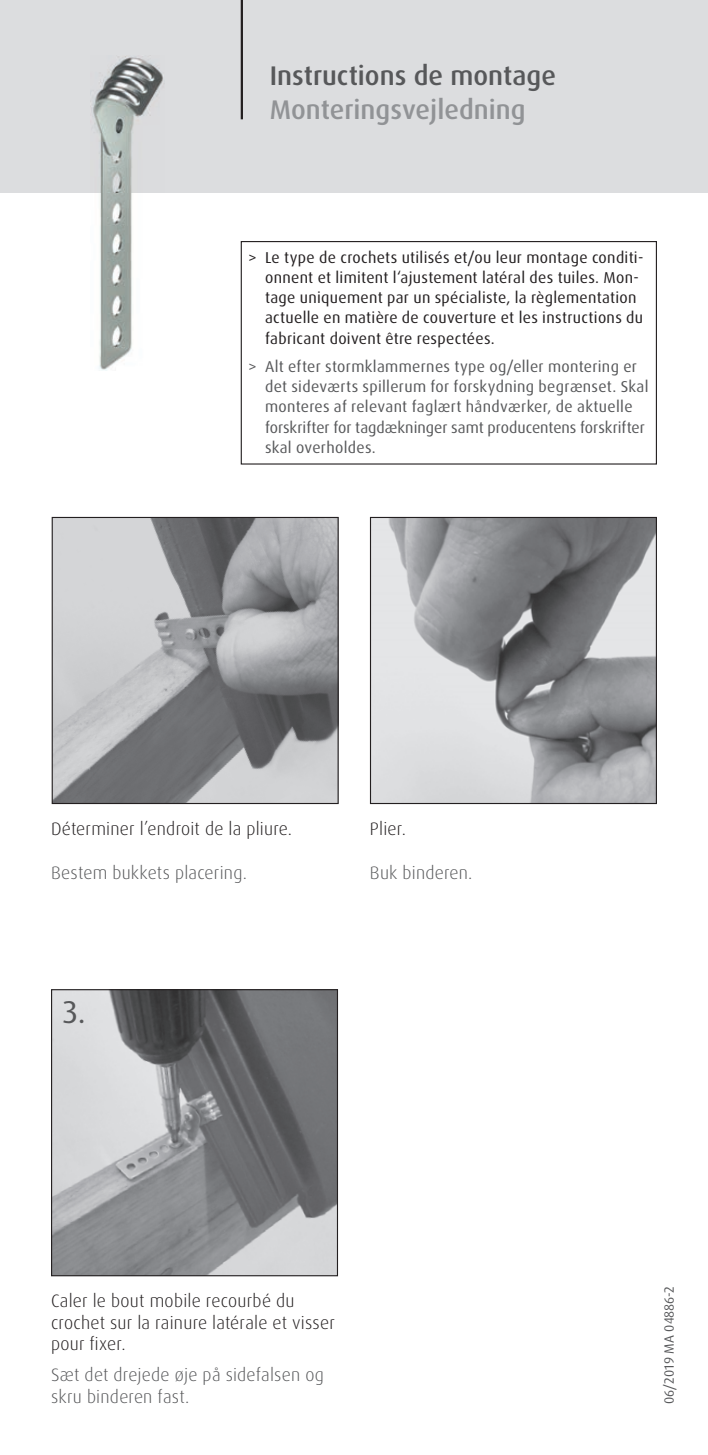
<style>
.page{position:relative;width:708px;height:1455px;background:#fff}
.page>*{position:absolute;margin:0;border:0;box-sizing:border-box;transform-origin:0 0}
.t1{font:31.5px "Dax OT";color:#57585a}
.t2{font:500 27px "Dax OT";color:#57585a}
.t3{font:500 27px "Dax OT";color:#919396}
.t4{font:300 18px/21.6px "Dax OT";letter-spacing:.01em;color:#231f20}
.t5{font:300 18px/21.6px "Dax OT";letter-spacing:.015em;color:#57585a}
.t6{font:15.75px/20.2px "Dax OT";letter-spacing:.02em;color:#231f20}
.t7{font:15.75px/20.2px "Dax OT";letter-spacing:.015em;color:#57585a}
.t8{font:13.5px "Dax OT";color:#57585a}
</style>
<div class="page">
<div style="left:0;top:0;width:708px;height:192px;background:#dcdddf"></div>
<hr style="left:241px;top:0;width:2px;height:119px;background:#231f20">
<div style="left:241px;top:241px;width:416px;height:223px;border:1px solid #231f20"></div>
<img style="left:53px;top:991px;width:283px;height:283px">
<div style="left:51px;top:989px;width:287px;height:287px;border:1px solid #231f20"></div>
<img style="left:372px;top:519px;width:283px;height:283px">
<div style="left:370px;top:517px;width:287px;height:287px;border:1px solid #231f20"></div>
<img style="left:54px;top:519px;width:283px;height:283px">
<div style="left:52px;top:517px;width:287px;height:287px;border:1px solid #231f20"></div>
<img style="left:91px;top:56px;width:73px;height:315px">
<h2 class="t2" style="left:270px;top:58px;width:288px">Instructions de montage</h2>
<h2 class="t3" style="left:270px;top:92px;width:257px">Monteringsvejledning</h2>
<p class="t6" style="left:248px;top:247px;width:10px">&gt;</p>
<p class="t7" style="left:248px;top:356px;width:10px">&gt;</p>
<p class="t6" style="left:265px;top:247px;width:380px">Le type de crochets utilisés et/ou leur montage conditi&shy;onnent et limitent l‘ajustement latéral des tuiles. Mon&shy;tage uniquement par un spécialiste, la règlementation actuelle en matière de couverture et les instructions du fabricant doivent être respectées.</p>
<p class="t7" style="left:265px;top:356px;width:385px">Alt efter stormklammernes type og/eller montering er det sideværts spillerum for forskydning begrænset. Skal monteres af relevant faglært håndværker, de aktuelle forskrifter for tagdækninger samt producentens forskrifter skal overholdes.</p>
<p class="t4" style="left:51px;top:818px;width:243px">Déterminer l’endroit de la pliure.</p>
<p class="t5" style="left:51px;top:861px;width:197px">Bestem bukkets placering.</p>
<h1 class="t1" style="left:63px;top:991px;width:24px">3.</h1>
<p class="t4" style="left:370px;top:818px;width:38px">Plier.</p>
<p class="t5" style="left:370px;top:861px;width:104px">Buk binderen.</p>
<p class="t4" style="left:51px;top:1290px;width:285px">Caler le bout mobile recourbé du crochet sur la rainure latérale et visser pour fixer.</p>
<p class="t5" style="left:51px;top:1363px;width:274px">Sæt det drejede øje på sidefalsen og skru binderen fast.</p>
<p class="t8" style="left:661px;top:1403px;width:119px;rotate:-90deg">06/2019 MA 04886-2</p>
</div>
